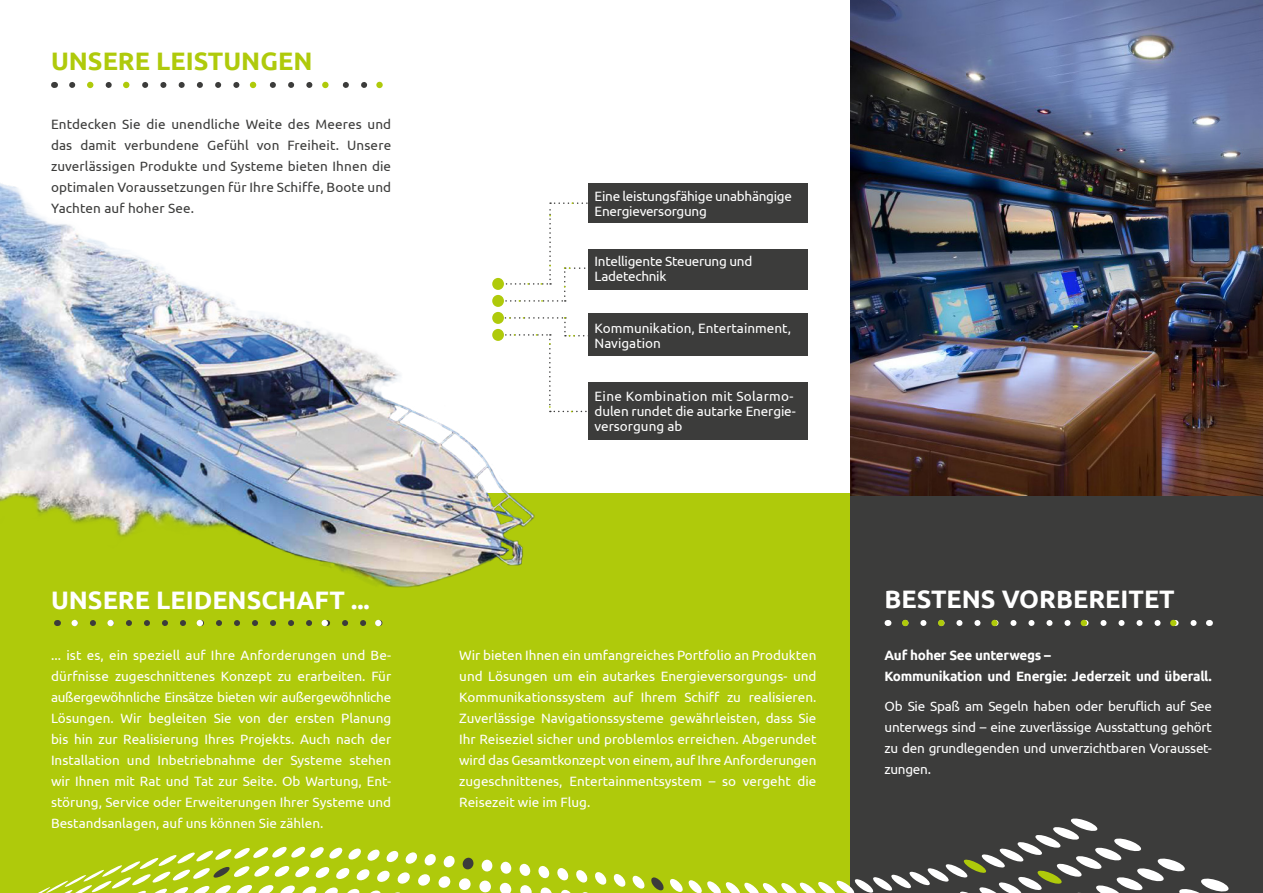
<style>
.page{position:relative;width:1263px;height:893px;background:#fff}
.page>*{position:absolute;margin:0;border:0;box-sizing:border-box;transform-origin:0 0}
.t1{font:700 25.2px "Ubuntu";color:#fff}
.t2{font:700 25.2px "Ubuntu";color:#afca0b}
.t3{font:13.5px/21px "Ubuntu";letter-spacing:-.01em;color:#fff}
.t4{font:13.5px/21px "Ubuntu";letter-spacing:.01em;color:#3c3c3b;text-align:justify}
.t5{font:700 13.5px/21px "Ubuntu";letter-spacing:-.02em;color:#fff}
</style>
<div class="page">
<div style="left:0;top:494px;width:850px;height:399px;background:#afca0b"></div>
<div style="left:850px;top:494px;width:413px;height:399px;background:#3c3c3b"></div>
<svg style="left:481px;top:859px;width:12px;height:13px"></svg>
<div style="left:500px;top:861px;width:11px;height:13px;background:#fff;border-radius:50%"></div>
<svg style="left:519px;top:863px;width:11px;height:13px"></svg>
<svg style="left:38px;top:847px;width:436px;height:46px"></svg>
<svg style="left:479px;top:880px;width:12px;height:13px"></svg>
<svg style="left:500px;top:882px;width:11px;height:11px"></svg>
<svg style="left:520px;top:885px;width:12px;height:8px"></svg>
<svg style="left:538px;top:866px;width:12px;height:12px"></svg>
<svg style="left:557px;top:868px;width:12px;height:13px"></svg>
<svg style="left:576px;top:870px;width:12px;height:13px"></svg>
<svg style="left:595px;top:872px;width:12px;height:13px"></svg>
<svg style="left:613px;top:874px;width:13px;height:13px"></svg>
<svg style="left:540px;top:887px;width:12px;height:6px"></svg>
<svg style="left:561px;top:889px;width:10px;height:4px"></svg>
<svg style="left:632px;top:818px;width:597px;height:75px"></svg>
<svg style="left:72px;top:82px;width:296px;height:6px"></svg>
<div style="left:322px;top:82px;width:7px;height:6px;background:#afca0b;border-radius:50%"></div>
<div style="left:376px;top:82px;width:7px;height:6px;background:#afca0b;border-radius:50%"></div>
<svg style="left:72px;top:620px;width:294px;height:6px"></svg>
<svg style="left:375px;top:620px;width:6px;height:6px"></svg>
<svg style="left:902px;top:620px;width:295px;height:6px"></svg>
<img style="left:850px;top:0;width:413px;height:495px">
<img style="left:0;top:183px;width:568px;height:405px">
<div style="left:492px;top:295px;width:12px;height:12px;background:#afca0b;border-radius:50%"></div>
<div style="left:492px;top:312px;width:12px;height:12px;background:#afca0b;border-radius:50%"></div>
<div style="left:492px;top:329px;width:12px;height:12px;background:#afca0b;border-radius:50%"></div>
<div style="left:492px;top:278px;width:12px;height:12px;background:#afca0b;border-radius:50%"></div>
<div style="left:589px;top:184px;width:219px;height:39px;background:#3c3c3b"></div>
<div style="left:589px;top:314px;width:219px;height:42px;background:#3c3c3b"></div>
<div style="left:589px;top:249px;width:219px;height:41px;background:#3c3c3b"></div>
<div style="left:589px;top:383px;width:219px;height:57px;background:#3c3c3b"></div>
<svg style="left:497px;top:202px;width:92px;height:100px"></svg>
<svg style="left:496px;top:317px;width:112px;height:95px"></svg>
<h1 class="t2" style="left:51px;top:46px;width:263px">UNSERE LEISTUNGEN</h1>
<p class="t4" style="left:51px;top:113px;width:342px">Entdecken Sie die unendliche Weite des Meeres und das damit verbundene Gefühl von Freiheit. Unsere zuverlässigen Produkte und Systeme bieten Ihnen die optimalen Voraussetzungen für Ihre Schiffe, Boote und Yachten auf hoher See.</p>
<p class="t3" style="left:595px;top:188px;width:199px;line-height:15px">Eine leistungsfähige unabhängige<br>Energieversorgung</p>
<p class="t3" style="left:595px;top:254px;width:159px;line-height:15px">Intelligente Steuerung und<br>Ladetechnik</p>
<p class="t3" style="left:595px;top:320px;width:198px;line-height:15px">Kommunikation, Entertainment,<br>Navigation</p>
<p class="t3" style="left:595px;top:388px;width:203px;line-height:15px">Eine Kombination mit Solarmo&shy;dulen rundet die autarke Energie&shy;versorgung ab</p>
<h1 class="t1" style="left:51px;top:585px;width:320px">UNSERE LEIDENSCHAFT ...</h1>
<h1 class="t1" style="left:884px;top:584px;width:292px">BESTENS VORBEREITET</h1>
<p class="t5" style="left:884px;top:644px;width:329px">Auf hoher See unterwegs –<br>Kommunikation und Energie: Jederzeit und überall.</p>
<p class="t3" style="left:884px;top:695px;width:329px;text-align:justify">Ob Sie Spaß am Segeln haben oder beruflich auf See unterwegs sind – eine zuverlässige Ausstattung gehört zu den grundlegenden und unverzichtbaren Vorausset&shy;zungen.</p>
<p class="t3" style="left:51px;top:644px;width:342px;text-align:justify">... ist es, ein speziell auf Ihre Anforderungen und Be&shy;dürfnisse zugeschnittenes Konzept zu erarbeiten. Für außergewöhnliche Einsätze bieten wir außergewöhnliche Lösungen. Wir begleiten Sie von der ersten Planung bis hin zur Realisierung Ihres Projekts. Auch nach der Installation und Inbetriebnahme der Systeme stehen wir Ihnen mit Rat und Tat zur Seite. Ob Wartung, Ent&shy;störung, Service oder Erweiterungen Ihrer Systeme und Bestandsanlagen, auf uns können Sie zählen.</p>
<p class="t3" style="left:459px;top:644px;width:359px;text-align:justify">Wir bieten Ihnen ein umfangreiches Portfolio an Produkten und Lösungen um ein autarkes Energieversorgungs- und Kommunikationssystem auf Ihrem Schiff zu realisieren.<br>Zuverlässige Navigationssysteme gewährleisten, dass Sie Ihr Reiseziel sicher und problemlos erreichen. Abgerundet wird das Gesamtkonzept von einem, auf Ihre Anforderungen zugeschnittenes, Entertainmentsystem – so vergeht die Reisezeit wie im Flug.</p>
</div>
